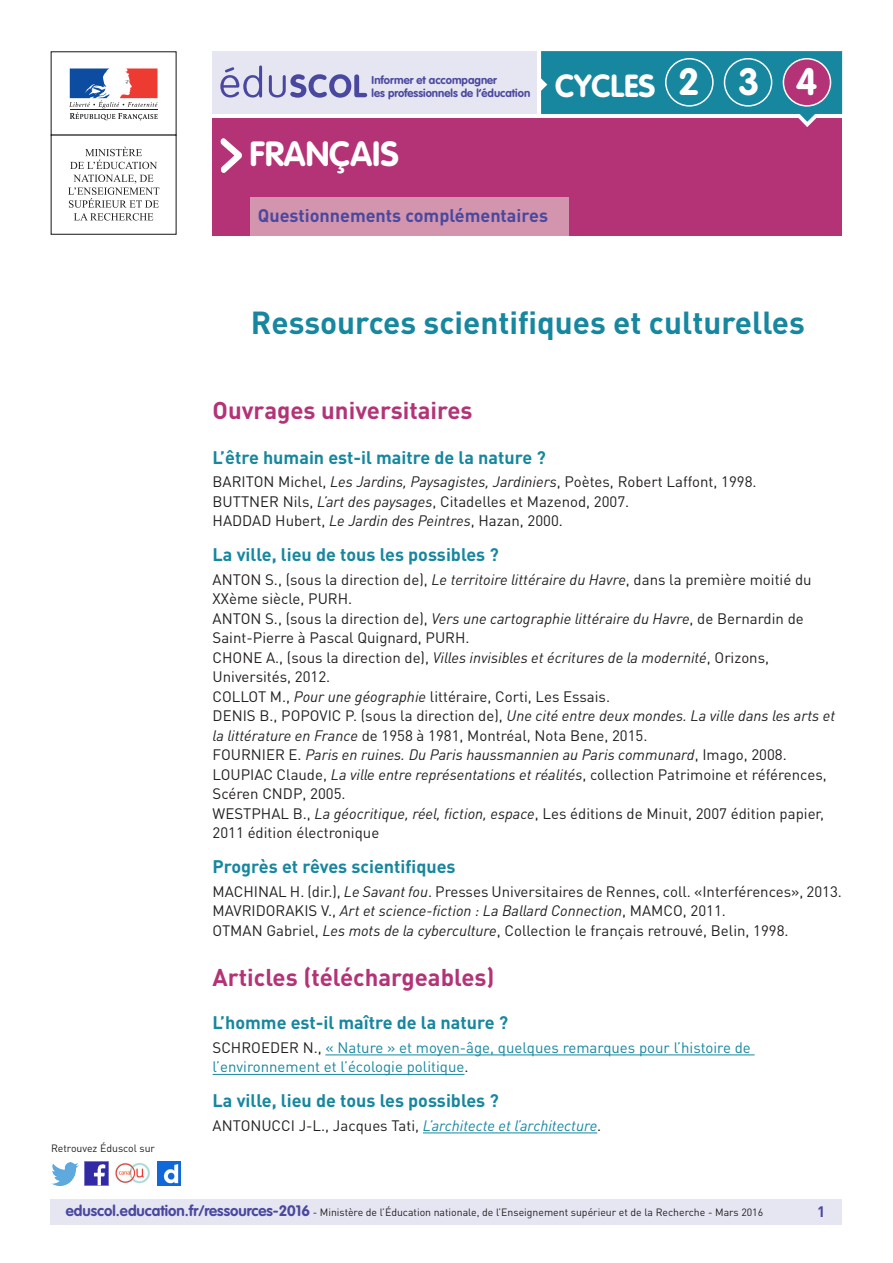
<style>
.page{position:relative;width:893px;height:1263px;background:#fff}
.page>*{position:absolute;margin:0;border:0;box-sizing:border-box;transform-origin:0 0}
.t1{font:700 37.5px "VAG Rounded Std";color:#fff}
._01_Nom_de_la_discip{font:700 34.5px "VAG Rounded Std";color:#fff}
._01_Titre_de_la_fich{font:700 31.5px "DIN Pro";color:#16879f}
.t2{font:700 31.5px "VAG Rounded Std";color:#fff}
._03_Titre_de_niveau{font:700 24px "DIN Pro";color:#b43376}
._04_Titre_de_niveau{font:700 18px "DIN Pro";color:#16879f}
.t3{font:700 18px "DIN Pro";color:#4a489e}
._06_Texte_courant{font:15px/19.5px "DIN Pro";color:#231f20}
._06_Texte_courant-2{font:italic 15px "DIN Pro";color:#231f20}
._06_Texte_courant-3{font:15px/19.5px "DIN Pro";color:#16879f}
._06_Texte_courant-4{font:italic 15px "DIN Pro";color:#16879f}
.t4{font:700 15px "DIN Pro";color:#4a489e}
.t5{font:700 11.25px/13.5px "VAG Rounded Std";color:#4a489e}
.t6{font:10.5px "DIN Pro";color:#231f20}
.s1{font-style:italic}
.s2{font-style:normal}
.s3{color:#231f20}
.s4{font-style:normal;color:#231f20}
.s5{font-family:"VAG Rounded Std";font-weight:700;font-size:15px;color:#4a489e}
</style>
<div class="page">
<div style="left:213px;top:118px;width:629px;height:118px;background:#b43376"></div>
<div style="left:250px;top:197px;width:319px;height:39px;background:#d395ae"></div>
<svg style="left:220px;top:138px;width:22px;height:35px"></svg>
<div style="left:213px;top:51px;width:324px;height:63px;background:#e6e5f2"></div>
<svg style="left:220px;top:65px;width:147px;height:33px"></svg>
<div style="left:51px;top:51px;width:126px;height:85px;border:1px solid #231f20"></div>
<svg style="left:69px;top:68px;width:89px;height:52px"></svg>
<hr style="left:70px;top:109px;width:87px;height:1px;background:#231f20">
<svg style="left:70px;top:147px;width:87px;height:22px"></svg>
<svg style="left:68px;top:175px;width:91px;height:46px"></svg>
<svg style="left:541px;top:51px;width:301px;height:76px"></svg>
<div style="left:665px;top:58px;width:49px;height:49px;border:2px solid #fff;border-radius:50%"></div>
<div style="left:724px;top:59px;width:48px;height:47px;background:#16879f;border-radius:50%"></div>
<div style="left:724px;top:58px;width:48px;height:49px;border:2px solid #fff;border-radius:50%"></div>
<div style="left:783px;top:59px;width:47px;height:47px;background:#b43376;border-radius:50%"></div>
<div style="left:783px;top:58px;width:48px;height:49px;border:2px solid #fff;border-radius:50%"></div>
<div style="left:50px;top:1199px;width:791px;height:26px;background:#e6e5f2"></div>
<img style="left:85px;top:1162px;width:23px;height:23px">
<img style="left:51px;top:1163px;width:28px;height:22px">
<img style="left:158px;top:1162px;width:22px;height:23px">
<img style="left:115px;top:1163px;width:35px;height:21px">
<hr style="left:325px;top:1054px;width:430px;height:1px;background:#16879f">
<hr style="left:213px;top:1074px;width:251px;height:1px;background:#16879f">
<hr style="left:423px;top:1132px;width:174px;height:1px;background:#16879f">
<p class="t5" style="left:372px;top:74px;width:160px">Informer et accompagner<br>les professionnels de l’éducation</p>
<p class="t2" style="left:555px;top:67px;width:102px">CYCLES</p>
<p class="t1" style="left:678px;top:60px;width:23px">2</p>
<p class="t1" style="left:738px;top:60px;width:23px">3</p>
<p class="t1" style="left:796px;top:60px;width:23px">4</p>
<p class="_01_Nom_de_la_discip" style="left:249px;top:133px;width:151px">FRANÇAIS</p>
<p class="t3" style="left:258px;top:204px;width:292px">Questionnements complémentaires</p>
<p class="_01_Titre_de_la_fich" style="left:251px;top:302px;width:555px">Ressources scientifiques et culturelles</p>
<p class="t6" style="left:51px;top:1141px;width:106px">Retrouvez Éduscol sur</p>
<p class="_03_Titre_de_niveau" style="left:213px;top:395px;width:261px">Ouvrages universitaires</p>
<p class="_04_Titre_de_niveau" style="left:213px;top:445px;width:335px">L’être humain est-il maitre de la nature ?</p>
<p class="_06_Texte_courant" style="left:213px;top:472px;width:546px">BARITON Michel, <span class="s1">Les Jardins, Paysagistes, Jardiniers</span>, Poètes, Robert Laffont, 1998.</p>
<p class="_06_Texte_courant" style="left:213px;top:491px;width:418px">BUTTNER Nils, <span class="s1">L’art des paysages</span>, Citadelles et Mazenod, 2007.</p>
<p class="_06_Texte_courant" style="left:213px;top:511px;width:352px">HADDAD Hubert, <span class="s1">Le Jardin des Peintres</span>, Hazan, 2000.</p>
<p class="_04_Titre_de_niveau" style="left:213px;top:543px;width:288px">La ville, lieu de tous les possibles ?</p>
<p class="_06_Texte_courant" style="left:213px;top:569px;width:601px">ANTON S., (sous la direction de), <span class="s1">Le territoire littéraire du Havre</span>, dans la première moitié du<br>XXème siècle, PURH.</p>
<p class="_06_Texte_courant" style="left:213px;top:608px;width:593px">ANTON S., (sous la direction de), <span class="s1">Vers une cartographie littéraire du Havre</span>, de Bernardin de<br>Saint-Pierre à Pascal Quignard, PURH.</p>
<p class="_06_Texte_courant" style="left:213px;top:647px;width:558px">CHONE A., (sous la direction de), <span class="s1">Villes invisibles et écritures de la modernité</span>, Orizons,<br>Universités, 2012.</p>
<p class="_06_Texte_courant" style="left:213px;top:686px;width:399px">COLLOT M., <span class="s1">Pour une géographie</span> littéraire, Corti, Les Essais.</p>
<p class="_06_Texte_courant" style="left:213px;top:706px;width:624px">DENIS B., POPOVIC P. (sous la direction de), <span class="s1">Une cité entre deux mondes. La ville dans les arts et la littérature en France</span> de 1958 à 1981, Montréal, Nota Bene, 2015.</p>
<p class="_06_Texte_courant-2" style="left:213px;top:746px;width:576px"><span class="s2">FOURNIER E.</span> Paris en ruines. Du Paris haussmannien au Paris communard<span class="s2">, Imago, 2008.</span></p>
<p class="_06_Texte_courant" style="left:213px;top:764px;width:616px">LOUPIAC Claude, <span class="s1">La ville entre représentations et réalités</span>, collection Patrimoine et références,<br>Scéren CNDP, 2005.</p>
<p class="_06_Texte_courant" style="left:213px;top:803px;width:613px">WESTPHAL B., <span class="s1">La géocritique, réel, fiction, espace</span>, Les éditions de Minuit, 2007 édition papier,<br>2011 édition électronique</p>
<p class="_04_Titre_de_niveau" style="left:213px;top:855px;width:245px">Progrès et rêves scientifiques</p>
<p class="_06_Texte_courant" style="left:213px;top:881px;width:631px">MACHINAL H. (dir.), <span class="s1">Le Savant fou</span>. Presses Universitaires de Rennes, coll. «Interférences», 2013.</p>
<p class="_06_Texte_courant-2" style="left:213px;top:902px;width:515px"><span class="s2">MAVRIDORAKIS V.,</span> Art et science-fiction : La Ballard Connection<span class="s2">, MAMCO, 2011.</span></p>
<p class="_06_Texte_courant" style="left:213px;top:920px;width:577px">OTMAN Gabriel, <span class="s1">Les mots de la cyberculture</span>, Collection le français retrouvé, Belin, 1998.</p>
<p class="_03_Titre_de_niveau" style="left:213px;top:961px;width:284px">Articles (téléchargeables)</p>
<p class="_04_Titre_de_niveau" style="left:213px;top:1011px;width:297px">L’homme est-il maître de la nature ?</p>
<p class="_06_Texte_courant-3" style="left:213px;top:1037px;width:540px"><span class="s3">SCHROEDER N.,</span> « Nature » et moyen-âge, quelques remarques pour l’histoire de l’environnement et l’écologie politique<span class="s3">.</span></p>
<p class="_04_Titre_de_niveau" style="left:213px;top:1089px;width:288px">La ville, lieu de tous les possibles ?</p>
<p class="_06_Texte_courant-4" style="left:213px;top:1116px;width:390px"><span class="s4">ANTONUCCI J-L., Jacques Tati,</span> L’architecte et l’architecture<span class="s4">.</span></p>
<p class="t6" style="left:66px;top:1205px;width:699px"><span class="s5">eduscol.education.fr/ressources-2016</span> - Ministère de l’Éducation nationale, de l’Enseignement supérieur et de la Recherche - Mars 2016</p>
<p class="t4" style="left:817px;top:1201px;width:10px">1</p>
</div>
